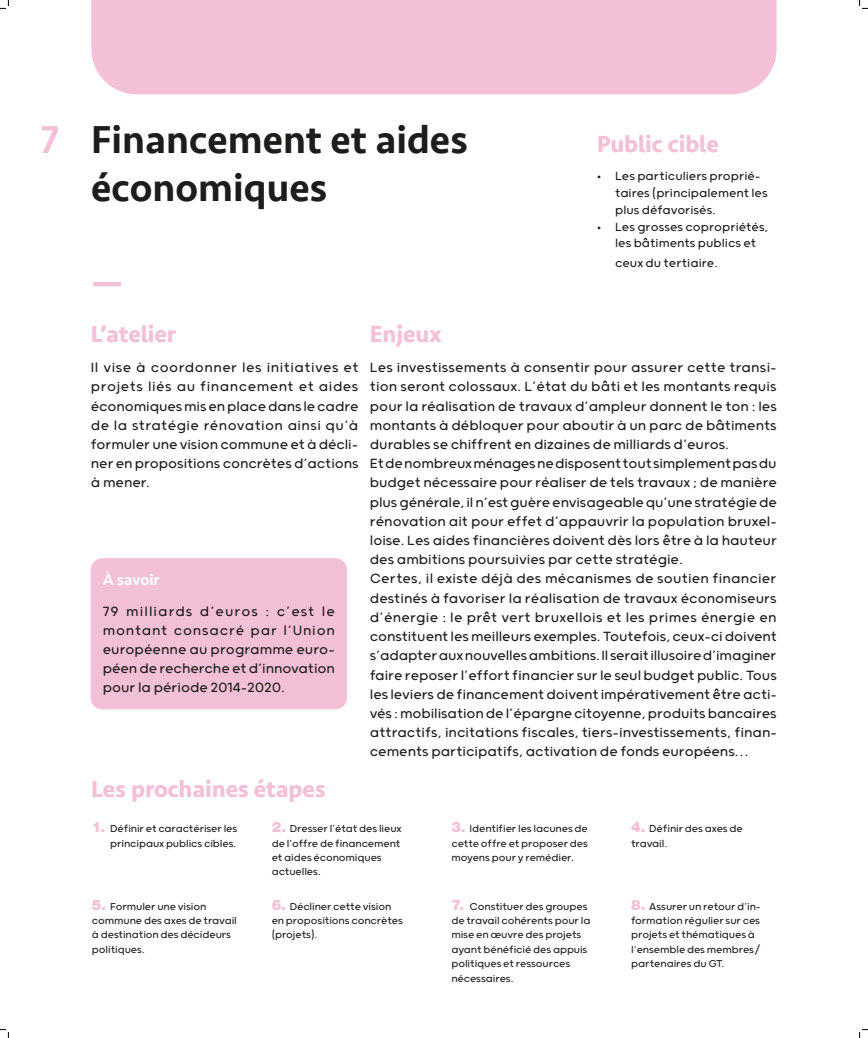
<style>
.page{position:relative;width:868px;height:1038px;background:#fff}
.page>*{position:absolute;margin:0;border:0;box-sizing:border-box;transform-origin:0 0}
.t1{font:500 40px/48px "Seravek";color:#1d1d1b}
.t2{font:500 40px "Seravek";color:#f4c0d7}
.t3{font:700 24px "Seravek";letter-spacing:-.005em;color:#f4c0d7}
.t4{font:300 16px/19.2px "Grold Rounded";letter-spacing:-.005em;color:#1d1d1b;text-align:justify}
.t5{font:500 16px "Seravek";letter-spacing:-.005em;color:#fff}
.t6{font:300 14px/16.8px "Grold Rounded";color:#1d1d1b}
.t7{font:300 12px/14.4px "Grold Rounded";letter-spacing:-.01em;color:#1d1d1b}
.s1{font-weight:900}
.s2{font-family:"Helvetica Neue LT Std";font-weight:900;font-size:14.4px;color:#f4c0d7}
</style>
<div class="page">
<div style="left:91px;top:0;width:685px;height:94px;background:#f4c0d7"></div>
<div style="left:91px;top:558px;width:255px;height:150px;background:#f4c0d7;border-radius:11px"></div>
<div style="left:91px;top:558px;width:255px;height:151px;border:1px solid #f4c0d7;border-radius:11px"></div>
<svg style="left:0;top:0;width:9px;height:9px"></svg>
<svg style="left:0;top:1029px;width:9px;height:8px"></svg>
<svg style="left:859px;top:0;width:8px;height:9px"></svg>
<svg style="left:859px;top:1029px;width:8px;height:8px"></svg>
<h1 class="t2" style="left:40px;top:115px;width:20px">7</h1>
<h1 class="t1" style="left:91px;top:116px;width:378px">Financement et aides économiques</h1>
<h1 class="t2" style="left:91px;top:259px;width:34px">—</h1>
<h2 class="t3" style="left:597px;top:125px;width:123px">Public cible</h2>
<p class="t6" style="left:615px;top:167px;width:154px;text-indent:-18px"><span class="s1">•</span> Les particuliers proprié&shy;taires (principalement les plus défavorisés.</p>
<p class="t6" style="left:597px;top:217px;width:173px;text-align:center"><span class="s1">•</span> Les grosses copropriétés, les bâtiments publics et</p>
<p class="t6" style="left:615px;top:253px;width:104px">ceux du tertiaire.</p>
<h2 class="t3" style="left:91px;top:314px;width:86px">L’atelier</h2>
<p class="t4" style="left:91px;top:357px;width:269px">Il vise à coordonner les initiatives et projets liés au financement et aides économiques mis en place dans le cadre de la stratégie rénovation ainsi qu’à formuler une vision commune et à décli&shy;ner en propositions concrètes d’actions à mener.</p>
<p class="t5" style="left:103px;top:569px;width:58px">À savoir</p>
<p class="t4" style="left:103px;top:600px;width:234px">79 milliards d’euros : c’est le montant consacré par l’Union européenne au programme euro&shy;péen de recherche et d’innovation pour la période 2014-2020.</p>
<h2 class="t3" style="left:91px;top:769px;width:236px">Les prochaines étapes</h2>
<h2 class="t3" style="left:370px;top:314px;width:74px">Enjeux</h2>
<p class="t4" style="left:370px;top:357px;width:408px;text-align:left">Les investissements à consentir pour assurer cette transi&shy;tion seront colossaux. L’état du bâti et les montants requis pour la réalisation de travaux d’ampleur donnent le ton : les montants à débloquer pour aboutir à un parc de bâtiments durables se chiffrent en dizaines de milliards d’euros.<br>Et de nombreux ménages ne disposent tout simplement pas du budget nécessaire pour réaliser de tels travaux ; de manière plus générale, il n’est guère envisageable qu’une stratégie de rénovation ait pour effet d’appauvrir la population bruxel&shy;loise. Les aides financières doivent dès lors être à la hauteur des ambitions poursuivies par cette stratégie.<br>Certes, il existe déjà des mécanismes de soutien financier destinés à favoriser la réalisation de travaux économiseurs d’énergie : le prêt vert bruxellois et les primes énergie en constituent les meilleurs exemples. Toutefois, ceux-ci doivent s’adapter aux nouvelles ambitions. Il serait illusoire d’imaginer faire reposer l’effort financier sur le seul budget public. Tous les leviers de financement doivent impérativement être acti&shy;vés : mobilisation de l’épargne citoyenne, produits bancaires attractifs, incitations fiscales, tiers-investissements, finan&shy;cements participatifs, activation de fonds européens…</p>
<p class="t7" style="left:92px;top:820px;width:147px;text-align:right"><span class="s2">1.</span> Définir et caractériser les principaux publics cibles.</p>
<p class="t7" style="left:271px;top:820px;width:131px"><span class="s2">2.</span> Dresser l’état des lieux de l’offre de financement et aides économiques actuelles.</p>
<p class="t7" style="left:451px;top:820px;width:138px;text-align:justify"><span class="s2">3.</span> Identifier les lacunes de cette offre et proposer des moyens pour y remédier.</p>
<p class="t7" style="left:631px;top:820px;width:113px"><span class="s2">4.</span> Définir des axes de travail.</p>
<p class="t7" style="left:92px;top:898px;width:146px"><span class="s2">5.</span> Formuler une vision commune des axes de travail à destination des décideurs politiques.</p>
<p class="t7" style="left:271px;top:898px;width:133px"><span class="s2">6.</span> Décliner cette vision en propositions concrètes (projets).</p>
<p class="t7" style="left:451px;top:898px;width:140px"><span class="s2">7.</span> Constituer des groupes de travail cohérents pour la mise en œuvre des projets ayant bénéficié des appuis politiques et ressources nécessaires.</p>
<p class="t7" style="left:631px;top:898px;width:131px"><span class="s2">8.</span> Assurer un retour d’in&shy;formation régulier sur ces projets et thématiques à l’ensemble des membres/ partenaires du GT.</p>
</div>
